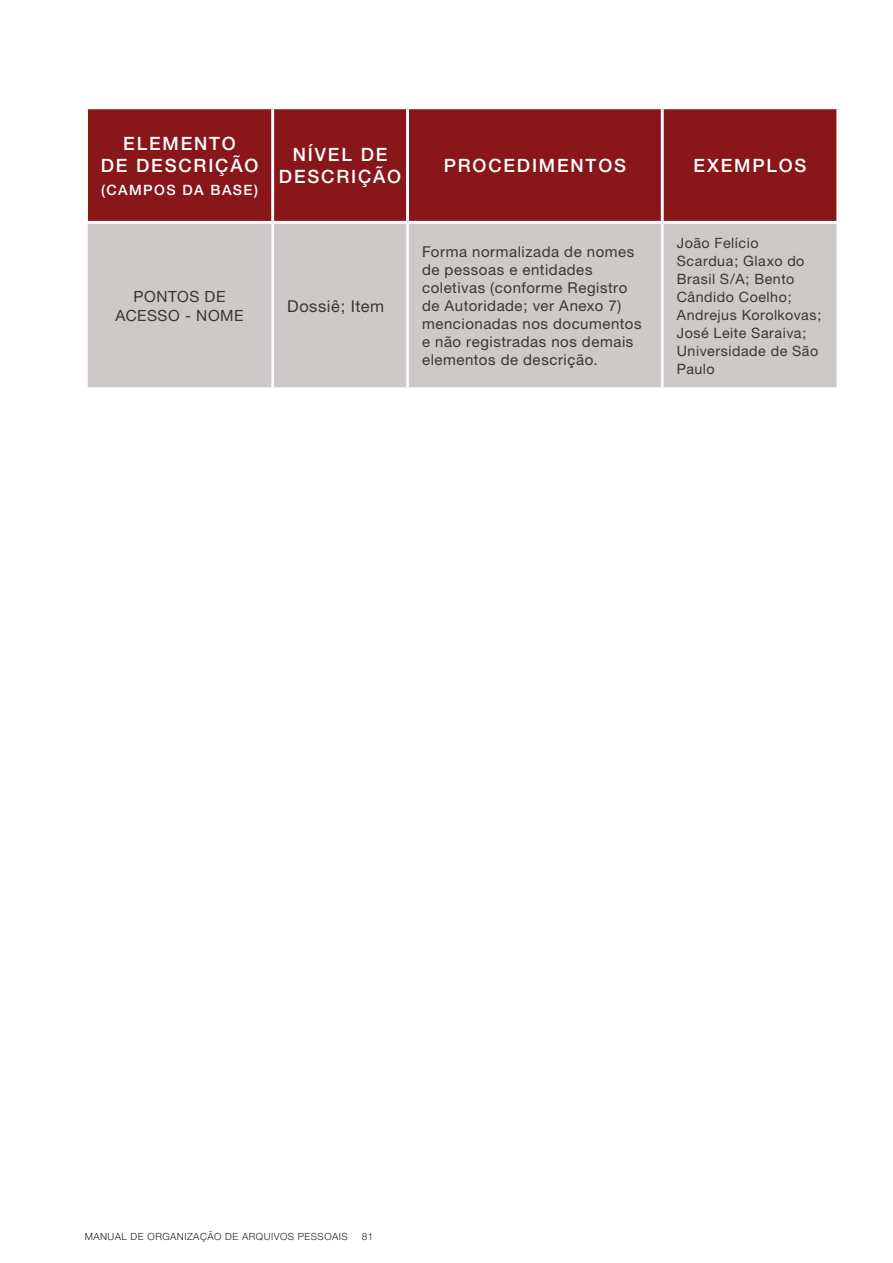
<style>
.page{position:relative;width:893px;height:1263px;background:#fff}
.page>*{position:absolute;margin:0;border:0;box-sizing:border-box;transform-origin:0 0}
.t1{font:500 18.45px/22.4px "Helvetica Neue";letter-spacing:.1em;color:#fff}
.t2{font:16.35px "Helvetica Neue";color:#3b3532}
.t3{font:15.45px/18.5px "Helvetica Neue";letter-spacing:.03em;color:#3b3532;text-align:center}
.t4{font:15px/18px "Helvetica Neue";letter-spacing:.035em;color:#3b3532}
.t5{font:14.25px/18px "Helvetica Neue";letter-spacing:.02em;color:#3b3532}
.t6{font:500 14.25px "Helvetica Neue";color:#fff}
.t7{font:300 9.9px "Helvetica Neue";letter-spacing:.05em;color:#241e1b}
</style>
<div class="page">
<div style="left:88px;top:109px;width:748px;height:112px;background:#891619"></div>
<div style="left:88px;top:224px;width:749px;height:163px;background:#cdc9c8"></div>
<hr style="left:271px;top:109px;width:3px;height:112px;background:#fff">
<hr style="left:406px;top:109px;width:3px;height:112px;background:#fff">
<hr style="left:661px;top:109px;width:3px;height:112px;background:#fff">
<hr style="left:271px;top:224px;width:3px;height:163px;background:#fff">
<hr style="left:406px;top:224px;width:3px;height:163px;background:#fff">
<hr style="left:661px;top:224px;width:3px;height:163px;background:#fff">
<p class="t1" style="left:123px;top:132px;width:29px">ELEMENTO</p>
<p class="t1" style="left:101px;top:154px;width:14px">DE</p>
<p class="t1" style="left:136px;top:154px;width:86px">DESCRIÇÃO</p>
<p class="t6" style="left:101px;top:181px;width:18px">(CAMPO</p>
<p class="t6" style="left:166px;top:181px;width:28px">S DA</p>
<p class="t6" style="left:211px;top:181px;width:49px">BASE)</p>
<p class="t1" style="left:293px;top:143px;width:36px">NÍVEL</p>
<p class="t1" style="left:279px;top:143px;width:96px;text-indent:82px">DE<br>DESCRIÇÃO</p>
<p class="t1" style="left:444px;top:154px;width:44px">PROCEDIMENTO</p>
<p class="t1" style="left:614px;top:154px;width:13px">S</p>
<p class="t1" style="left:694px;top:154px;width:43px">EXEMPLO</p>
<p class="t1" style="left:795px;top:154px;width:13px">S</p>
<p class="t3" style="left:115px;top:287px;width:130px">Pontos de acesso - nom e</p>
<p class="t2" style="left:287px;top:296px;width:99px">Dossiê; Item</p>
<p class="t4" style="left:422px;top:243px;width:221px">Forma normalizada de nomes de pessoas e entidades coletivas (conforme Registro de Autoridade; ver Anexo 7) mencionadas nos documentos e não registradas nos demais elementos de descrição.</p>
<p class="t5" style="left:677px;top:234px;width:146px">João Felício<br>Scardua; Glaxo do<br>Brasil S/A; Bento<br>Cândido Coelho;<br>Andrejus Korolkovas;<br>José Leite Saraiva;<br>Universidade de São<br>Paulo</p>
<p class="t7" style="left:85px;top:1230px;width:265px">MANUAL DE ORGANIZAÇÃO DE ARQUIVOS PESSOAIS</p>
<p class="t7" style="left:362px;top:1230px;width:13px">81</p>
</div>
